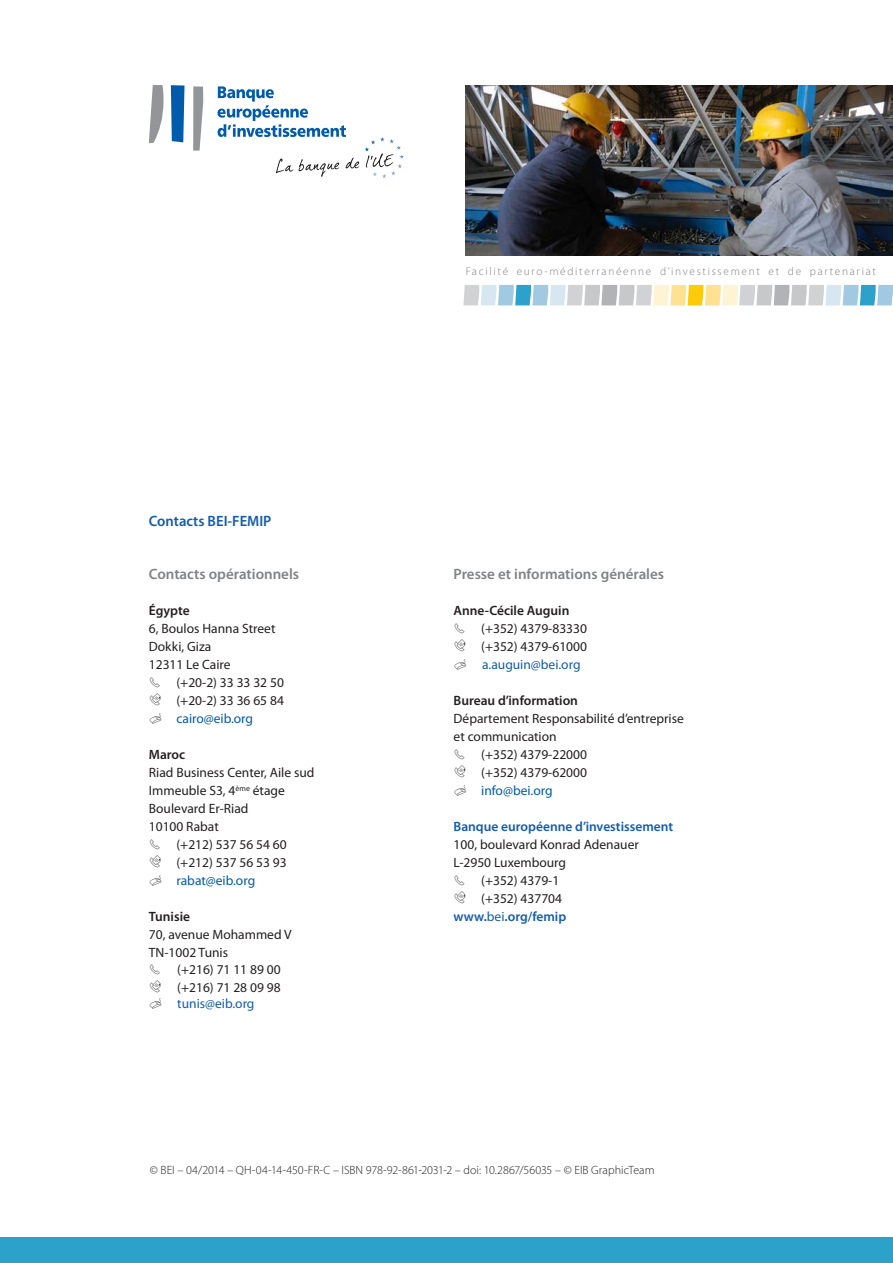
<style>
.page{position:relative;width:893px;height:1263px;background:#fff}
.page>*{position:absolute;margin:0;border:0;box-sizing:border-box;transform-origin:0 0}
.t1{font:600 15px "Myriad Pro";color:#808285}
.t2{font:600 15px "Myriad Pro";color:#135cab}
.t3{font:13.5px/18px "Myriad Pro";color:#231f20;text-align:right}
.t4{font:600 13.5px "Myriad Pro";color:#231f20}
.t5{font:600 13.5px "Myriad Pro";color:#135cab}
.t6{font:13.5px "Myriad Pro";color:#015bab}
.t7{font:13.5px "Myriad Pro";color:#135cab}
.t8{font:300 12px "Myriad Pro";letter-spacing:-.005em;color:#231f20}
.t9{font:300 11.25px "Myriad Pro";letter-spacing:.15em;color:#808285}
.s1{font-weight:400}
</style>
<div class="page">
<div style="left:0;top:1237px;width:893px;height:26px;background:#2ca2ca"></div>
<svg style="left:463px;top:285px;width:430px;height:20px;background:#cad5cf"></svg>
<img style="left:466px;top:85px;width:427px;height:170px">
<svg style="left:217px;top:86px;width:129px;height:51px"></svg>
<svg style="left:149px;top:85px;width:15px;height:58px"></svg>
<svg style="left:171px;top:85px;width:14px;height:57px"></svg>
<svg style="left:193px;top:86px;width:10px;height:65px"></svg>
<svg style="left:276px;top:158px;width:63px;height:19px"></svg>
<svg style="left:345px;top:158px;width:14px;height:10px"></svg>
<svg style="left:365px;top:137px;width:39px;height:41px"></svg>
<p class="t2" style="left:149px;top:512px;width:124px">Contacts BEI-FEMIP</p>
<p class="t1" style="left:149px;top:566px;width:152px">Contacts opérationnels</p>
<p class="t4" style="left:149px;top:603px;width:42px">Égypte</p>
<p class="t3" style="left:149px;top:620px;width:128px;text-align:left">6, Boulos Hanna Street<br>Dokki, Giza<br>12311 Le Caire</p>
<p class="t3" style="left:149px;top:674px;width:137px">✓ (+20-2) 33 33 32 50 (+20-2) 33 36 65 84</p>
<p class="t6" style="left:176px;top:711px;width:78px">cairo@eib.org</p>
<p class="t4" style="left:149px;top:747px;width:38px">Maroc</p>
<p class="t3" style="left:149px;top:764px;width:167px;text-align:left">Riad Business Center, Aile sud<br>Immeuble S3, 4<sup>ème</sup> étage<br>Boulevard Er-Riad<br>10100 Rabat</p>
<p class="t3" style="left:149px;top:836px;width:139px">✓ (+212) 537 56 54 60 (+212) 537 56 53 93</p>
<p class="t6" style="left:176px;top:873px;width:80px">rabat@eib.org</p>
<p class="t4" style="left:149px;top:909px;width:43px">Tunisie</p>
<p class="t3" style="left:149px;top:926px;width:144px;text-align:left">70, avenue Mohammed V<br>TN-1002 Tunis</p>
<p class="t3" style="left:149px;top:960px;width:133px">✓ (+216) 71 11 89 00 (+216) 71 28 09 98</p>
<p class="t7" style="left:177px;top:996px;width:79px">tunis@eib.org</p>
<p class="t9" style="left:466px;top:265px;width:412px">Facilité euro-méditerranéenne d’investissement et de partenariat</p>
<p class="t1" style="left:454px;top:566px;width:212px">Presse et informations générales</p>
<p class="t4" style="left:454px;top:603px;width:117px">Anne-Cécile Auguin</p>
<p class="t3" style="left:454px;top:620px;width:135px">✓ (+352) 4379-83330 (+352) 4379-61000</p>
<p class="t7" style="left:482px;top:657px;width:100px">a.auguin@bei.org</p>
<p class="t4" style="left:454px;top:693px;width:126px">Bureau d’information</p>
<p class="t3" style="left:454px;top:710px;width:232px;text-align:left">Département Responsabilité d’entreprise et communication</p>
<p class="t3" style="left:454px;top:746px;width:135px">✓ (+352) 4379-22000 (+352) 4379-62000</p>
<p class="t6" style="left:481px;top:783px;width:73px">info@bei.org</p>
<p class="t5" style="left:454px;top:819px;width:221px">Banque européenne d’investissement</p>
<p class="t3" style="left:454px;top:836px;width:187px;text-align:left">100, boulevard Konrad Adenauer<br>L-2950 Luxembourg</p>
<p class="t3" style="left:454px;top:872px;width:107px">✓ (+352) 4379-1</p>
<p class="t3" style="left:481px;top:890px;width:82px">(+352) 437704</p>
<p class="t5" style="left:454px;top:909px;width:114px">www.<span class="s1">bei</span>.org/femip</p>
<p class="t8" style="left:150px;top:1163px;width:506px">© BEI – 04/2014 – QH-04-14-450-FR-C – ISBN 978-92-861-2031-2 – doi: 10.2867/56035 – © EIB GraphicTeam</p>
</div>
